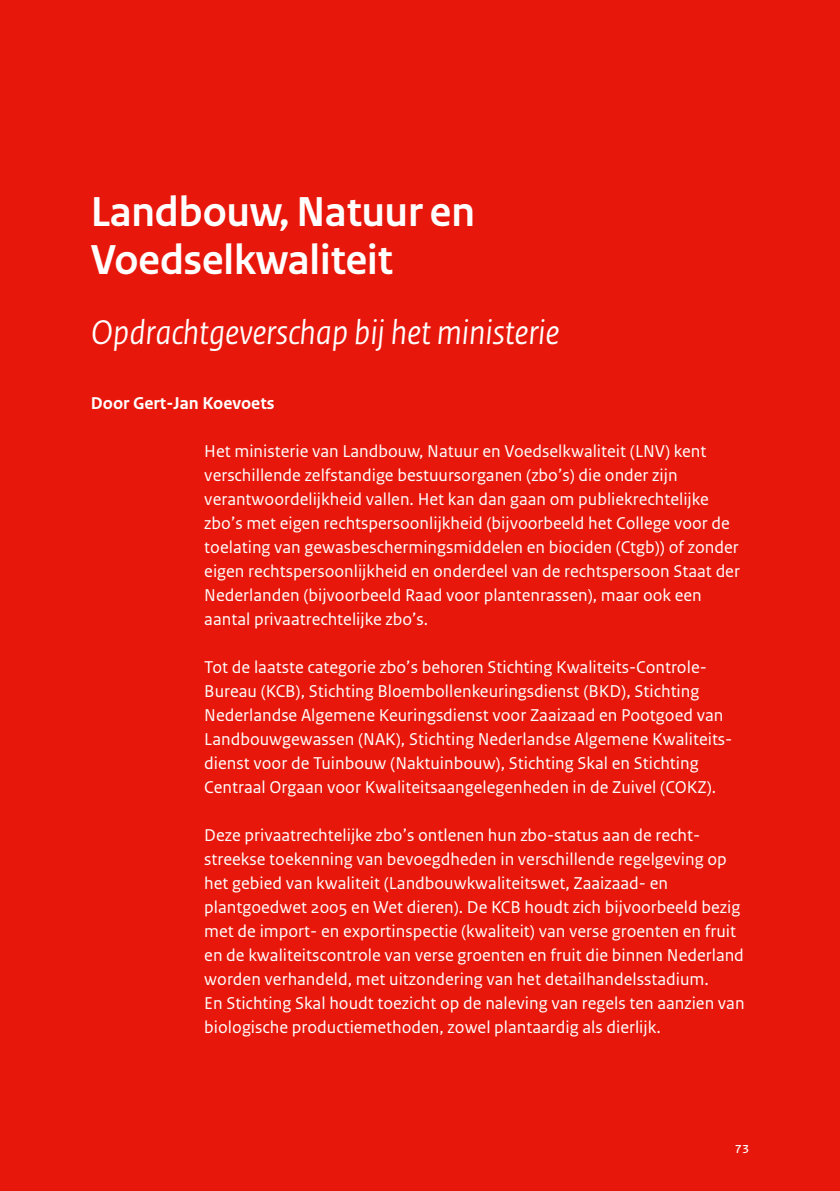
<style>
.page{position:relative;width:840px;height:1191px;background:#fff}
.page>*{position:absolute;margin:0;border:0;box-sizing:border-box;transform-origin:0 0}
._03_RO_Kop{font:700 44px/48px "Rijksoverheid Sans Heading";color:#fff}
._03_RO_SubKop{font:italic 36px "Rijksoverheid Sans Heading";color:#fff}
._10_RO_Broodtekst_Sa{font:18px/24px "Rijksoverheid Sans Text";color:#fff}
.Auteurs{font:700 18px "Rijksoverheid Sans Text";color:#fff}
.t1{font:16px "Rijksoverheid Sans Text";color:#fff}
</style>
<div class="page">
<div style="left:0;top:0;width:839px;height:1191px;background:#e7180b"></div>
<p class="_03_RO_Kop" style="left:91px;top:188px;width:385px">Landbouw, Natuur en<br>Voedselkwaliteit</p>
<p class="_03_RO_SubKop" style="left:91px;top:312px;width:470px">Opdrachtgeverschap bij het ministerie</p>
<p class="Auteurs" style="left:91px;top:393px;width:185px">Door Gert-Jan Koevoets</p>
<p class="_10_RO_Broodtekst_Sa" style="left:204px;top:439px;width:537px">Het ministerie van Landbouw, Natuur en Voedselkwaliteit (LNV) kent verschillende zelfstandige bestuursorganen (zbo’s) die onder zijn verantwoordelijkheid vallen. Het kan dan gaan om publiekrechtelijke zbo’s met eigen rechtspersoonlijkheid (bijvoorbeeld het College voor de toelating van gewasbeschermingsmiddelen en biociden (Ctgb)) of zonder eigen rechtspersoonlijkheid en onderdeel van de rechtspersoon Staat der Nederlanden (bijvoorbeeld Raad voor plantenrassen), maar ook een aantal privaatrechtelijke zbo’s.</p>
<p class="_10_RO_Broodtekst_Sa" style="left:204px;top:655px;width:527px">Tot de laatste categorie zbo’s behoren Stichting Kwaliteits-Controle-Bureau (KCB), Stichting Bloembollenkeuringsdienst (BKD), Stichting Nederlandse Algemene Keuringsdienst voor Zaaizaad en Pootgoed van Landbouwgewassen (NAK), Stichting Nederlandse Algemene Kwaliteits&shy;dienst voor de Tuinbouw (Naktuinbouw), Stichting Skal en Stichting Centraal Orgaan voor Kwaliteitsaangelegenheden in de Zuivel (COKZ).</p>
<p class="_10_RO_Broodtekst_Sa" style="left:204px;top:823px;width:541px">Deze privaatrechtelijke zbo’s ontlenen hun zbo-status aan de recht&shy;streekse toekenning van bevoegdheden in verschillende regelgeving op het gebied van kwaliteit (Landbouwkwaliteitswet, Zaaizaad- en plantgoedwet 2005 en Wet dieren). De KCB houdt zich bijvoorbeeld bezig met de import- en exportinspectie (kwaliteit) van verse groenten en fruit en de kwaliteitscontrole van verse groenten en fruit die binnen Nederland worden verhandeld, met uitzondering van het detailhandelsstadium.<br>En Stichting Skal houdt toezicht op de naleving van regels ten aanzien van biologische productiemethoden, zowel plantaardig als dierlijk.</p>
<p class="t1" style="left:734px;top:1138px;width:16px">73</p>
</div>
